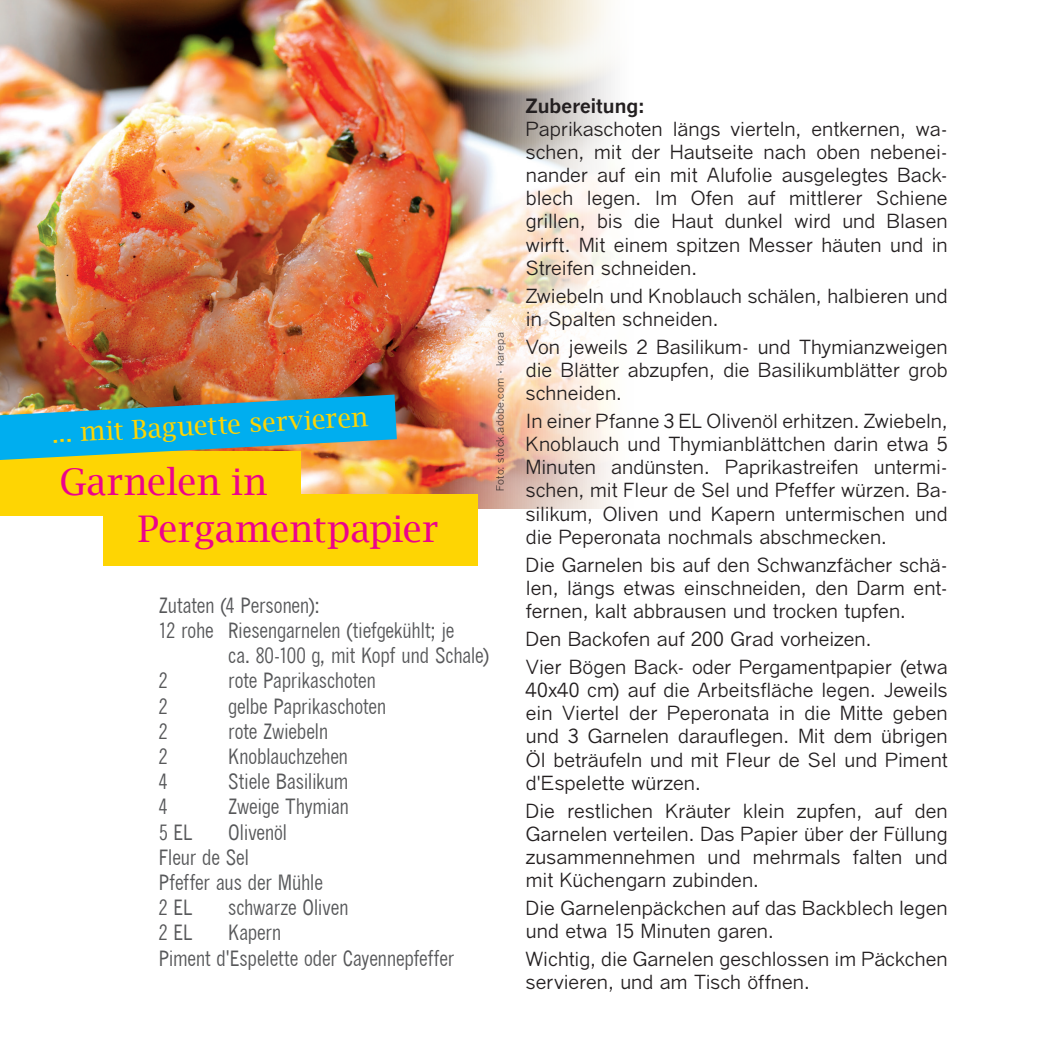
<style>
.page{position:relative;width:1042px;height:1042px;background:#fff}
.page>*{position:absolute;margin:0;border:0;box-sizing:border-box;transform-origin:0 0}
.t1{font:36.75px "Lucida Bright";letter-spacing:-.005em;color:#ed028c}
.t2{font:26.25px "Lucida Bright";color:#fed503}
.t3{font:21px/25.2px "Quick Type Condensed";letter-spacing:-.01em;color:#57585a}
.t4{font:19.25px/23.1px "Quick Type";color:#231f20;text-align:justify}
.t5{font:700 19.25px "Quick Type";letter-spacing:.005em;color:#231f20}
.t6{font:10.5px "Quick Type";letter-spacing:.025em;color:#231f20}
</style>
<div class="page">
<img style="left:0;top:0;width:450px;height:494px">
<img style="left:450px;top:0;width:163px;height:546px">
<div style="left:0;top:451px;width:300px;height:64px;background:#fed503"></div>
<img style="left:0;top:395px;width:397px;height:65px">
<div style="left:103px;top:494px;width:374px;height:72px;background:#fed503"></div>
<h2 class="t2" style="left:51px;top:418px;width:318px;rotate:-3deg">... mit Baguette servieren</h2>
<h1 class="t1" style="left:60px;top:461px;width:209px">Garnelen in</h1>
<h1 class="t1" style="left:138px;top:508px;width:302px">Pergamentpapier</h1>
<p class="t6" style="left:494px;top:491px;width:160px;rotate:-90deg">Foto: stock.adobe.com - karepa</p>
<p class="t3" style="left:159px;top:592px;width:162px">Zutaten (4 Personen):</p>
<p class="t3" style="left:159px;top:618px;width:297px">12 rohe Riesengarnelen (tiefgekühlt; je</p>
<p class="t3" style="left:228px;top:643px;width:262px">ca. 80-100 g, mit Kopf und Schale)</p>
<p class="t3" style="left:159px;top:668px;width:10px">2</p>
<p class="t3" style="left:228px;top:668px;width:149px">rote Paprikaschoten</p>
<p class="t3" style="left:159px;top:693px;width:10px">2</p>
<p class="t3" style="left:228px;top:693px;width:159px">gelbe Paprikaschoten</p>
<p class="t3" style="left:159px;top:718px;width:10px">2</p>
<p class="t3" style="left:228px;top:718px;width:101px">rote Zwiebeln</p>
<p class="t3" style="left:159px;top:744px;width:10px">2</p>
<p class="t3" style="left:228px;top:744px;width:121px">Knoblauchzehen</p>
<p class="t3" style="left:159px;top:769px;width:10px">4</p>
<p class="t3" style="left:228px;top:769px;width:122px">Stiele Basilikum</p>
<p class="t3" style="left:159px;top:794px;width:10px">4</p>
<p class="t3" style="left:228px;top:794px;width:122px">Zweige Thymian</p>
<p class="t3" style="left:159px;top:819px;width:35px">5 EL</p>
<p class="t3" style="left:159px;top:819px;width:166px;text-indent:69px">Olivenöl<br>Fleur de Sel<br>Pfeffer aus der Mühle<br>2 EL</p>
<p class="t3" style="left:228px;top:895px;width:122px">schwarze Oliven</p>
<p class="t3" style="left:159px;top:920px;width:35px">2 EL</p>
<p class="t3" style="left:159px;top:920px;width:297px;text-indent:69px">Kapern<br>Piment d'Espelette oder Cayennepfeffer</p>
<p class="t5" style="left:526px;top:94px;width:120px">Zubereitung:</p>
<p class="t4" style="left:526px;top:117px;width:423px">Paprikaschoten längs vierteln, entkernen, wa&shy;schen, mit der Hautseite nach oben nebenei&shy;nander auf ein mit Alufolie ausgelegtes Back&shy;blech legen. Im Ofen auf mittlerer Schiene grillen, bis die Haut dunkel wird und Blasen wirft. Mit einem spitzen Messer häuten und in Streifen schneiden.</p>
<p class="t4" style="left:526px;top:284px;width:423px">Zwiebeln und Knoblauch schälen, halbieren und in Spalten schneiden.</p>
<p class="t4" style="left:526px;top:335px;width:423px">Von jeweils 2 Basilikum- und Thymianzweigen die Blätter abzupfen, die Basilikumblätter grob schneiden.</p>
<p class="t4" style="left:526px;top:410px;width:423px">In einer Pfanne 3 EL Olivenöl erhitzen. Zwiebeln, Knoblauch und Thymianblättchen darin etwa 5<br>Minuten andünsten. Paprikastreifen untermi&shy;schen, mit Fleur de Sel und Pfeffer würzen. Ba&shy;silikum, Oliven und Kapern untermischen und die Peperonata nochmals abschmecken.</p>
<p class="t4" style="left:526px;top:553px;width:423px">Die Garnelen bis auf den Schwanzfächer schä&shy;len, längs etwas einschneiden, den Darm ent&shy;fernen, kalt abbrausen und trocken tupfen.</p>
<p class="t4" style="left:526px;top:625px;width:423px;line-height:28px">Den Backofen auf 200 Grad vorheizen.<br>Vier Bögen Back- oder Pergamentpapier (etwa</p>
<p class="t4" style="left:526px;top:679px;width:423px">40x40 cm) auf die Arbeitsfläche legen. Jeweils ein Viertel der Peperonata in die Mitte geben und 3 Garnelen darauflegen. Mit dem übrigen Öl beträufeln und mit Fleur de Sel und Piment d'Espelette würzen.</p>
<p class="t4" style="left:526px;top:799px;width:423px">Die restlichen Kräuter klein zupfen, auf den Garnelen verteilen. Das Papier über der Füllung zusammennehmen und mehrmals falten und mit Küchengarn zubinden.</p>
<p class="t4" style="left:526px;top:896px;width:423px">Die Garnelenpäckchen auf das Backblech legen und etwa 15 Minuten garen.</p>
<p class="t4" style="left:526px;top:948px;width:423px">Wichtig, die Garnelen geschlossen im Päckchen servieren, und am Tisch öffnen.</p>
</div>
